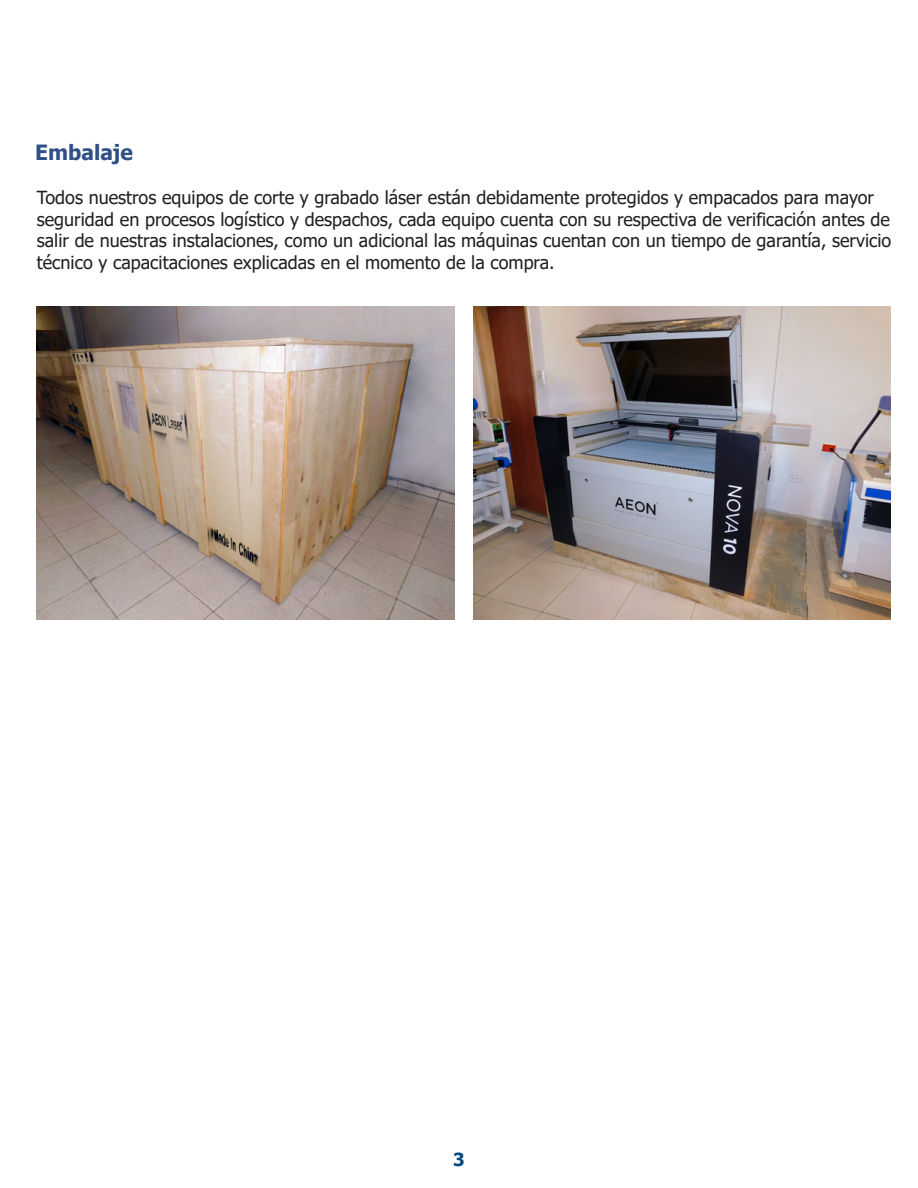
<style>
.page{position:relative;width:918px;height:1188px;background:#fff}
.page>*{position:absolute;margin:0;border:0;box-sizing:border-box;transform-origin:0 0}
.t1{font:700 21px "Tahoma";color:#2f4f87}
.t2{font:18px/21.6px "Tahoma";color:#231f20}
.t3{font:700 18px "Tahoma";color:#054881}
</style>
<div class="page">
<img style="left:37px;top:307px;width:417px;height:313px">
<img style="left:474px;top:307px;width:417px;height:313px">
<p class="t1" style="left:35px;top:137px;width:99px">Embalaje</p>
<p class="t2" style="left:37px;top:188px;width:856px">Todos nuestros equipos de corte y grabado láser están debidamente protegidos y empacados para mayor seguridad en procesos logístico y despachos, cada equipo cuenta con su respectiva de verificación antes de salir de nuestras instalaciones, como un adicional las máquinas cuentan con un tiempo de garantía, servicio técnico y capacitaciones explicadas en el momento de la compra.</p>
<p class="t3" style="left:453px;top:1147px;width:13px">3</p>
</div>
